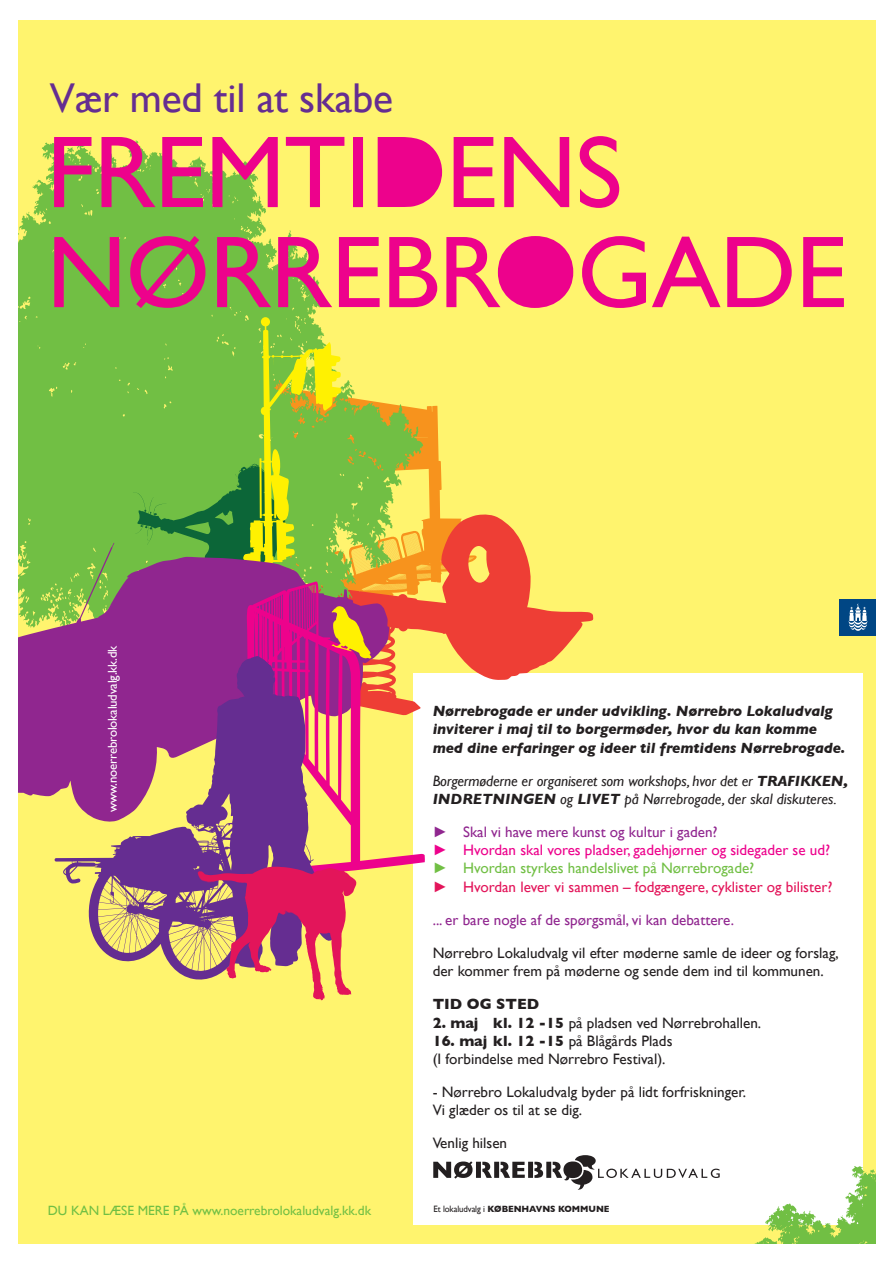
<style>
.page{position:relative;width:893px;height:1263px;background:#fff}
.page>*{position:absolute;margin:0;border:0;box-sizing:border-box;transform-origin:0 0}
.t1{font:41.7px "Gill Sans";letter-spacing:-.005em;color:#652d91}
.t2{font:15.15px/18.1px "Gill Sans";color:#231f20}
.t3{font:15.15px/18.1px "Gill Sans";color:#e3155a}
.t4{font:italic 700 15.15px/18.1px "Gill Sans";letter-spacing:-.01em;color:#231f20}
.t5{font:italic 15.15px/18.1px "Gill Sans";letter-spacing:-.01em;color:#231f20}
.t6{font:15.15px "Gill Sans";color:#90268f}
.t7{font:700 15.15px "Gill Sans";color:#231f20}
.t8{font:13.5px "Gill Sans";color:#71bf44}
.t9{font:12.75px "Gill Sans";letter-spacing:-.01em;color:#fff}
.t10{font:700 9.3px "Gill Sans";letter-spacing:-.01em;color:#231f20;scale:.95 1}
.s1{font-weight:700}
.s2{font-family:"Arial";color:#90268f}
.s3{color:#90268f}
.s4{font-family:"Arial";color:#ed028c}
.s5{color:#ed028c}
.s6{font-family:"Arial";color:#71bf44}
.s7{color:#71bf44}
.s8{font-family:"Arial"}
.s9{font-weight:400}
</style>
<div class="page">
<div style="left:18px;top:20px;width:858px;height:1223px;background:#fff46e"></div>
<div style="left:413px;top:673px;width:450px;height:552px;background:#fff"></div>
<div style="left:476px;top:1162px;width:5px;height:16px;background:#231f20"></div>
<svg style="left:482px;top:1162px;width:10px;height:16px"></svg>
<div style="left:494px;top:1162px;width:5px;height:16px;background:#231f20"></div>
<svg style="left:501px;top:1162px;width:24px;height:16px"></svg>
<div style="left:528px;top:1162px;width:5px;height:16px;background:#231f20"></div>
<svg style="left:534px;top:1162px;width:9px;height:16px"></svg>
<div style="left:546px;top:1162px;width:5px;height:16px;background:#231f20"></div>
<svg style="left:433px;top:1161px;width:40px;height:17px"></svg>
<svg style="left:553px;top:1155px;width:323px;height:88px"></svg>
<svg style="left:424px;top:405px;width:18px;height:90px;fill:#f7931d"></svg>
<svg style="left:424px;top:495px;width:169px;height:185px"></svg>
<svg style="left:18px;top:142px;width:406px;height:439px;fill:#71bf44"></svg>
<svg style="left:18px;top:543px;width:371px;height:254px;background:#8d746c"></svg>
<svg style="left:335px;top:581px;width:90px;height:290px"></svg>
<svg style="left:55px;top:656px;width:280px;height:324px"></svg>
<svg style="left:133px;top:317px;width:238px;height:369px;background:#8c8f55"></svg>
<svg style="left:197px;top:866px;width:159px;height:135px"></svg>
<svg style="left:54px;top:236px;width:790px;height:72px"></svg>
<svg style="left:54px;top:136px;width:565px;height:72px"></svg>
<div style="left:840px;top:599px;width:36px;height:36px;background:#004684"></div>
<svg style="left:849px;top:604px;width:18px;height:27px"></svg>
<h1 class="t1" style="left:50px;top:81px;width:345px">Vær med til at skabe</h1>
<p class="t9" style="left:107px;top:812px;width:168px;rotate:-90deg">www.noerrebrolokaludvalg.kk.dk</p>
<p class="t8" style="left:48px;top:1204px;width:325px">DU KAN LÆSE MERE PÅ www.noerrebrolokaludvalg.kk.dk</p>
<p class="t4" style="left:433px;top:703px;width:414px">Nørrebrogade er under udvikling. Nørrebro Lokaludvalg inviterer i maj til to borgermøder, hvor du kan komme med dine erfaringer og ideer til fremtidens Nørrebrogade.</p>
<p class="t5" style="left:433px;top:773px;width:417px">Borgermøderne er organiseret som workshops, hvor det er <span class="s1">TRAFIKKEN,<br>INDRETNINGEN</span> og <span class="s1">LIVET</span> på Nørrebrogade, der skal diskuteres.</p>
<p class="t3" style="left:433px;top:824px;width:401px"><span class="s2">►</span> <span class="s3">Skal vi have mere kunst og kultur i gaden?<br></span><span class="s4">►</span> <span class="s5">Hvordan skal vores pladser, gadehjørner og sidegader se ud? </span><span class="s6">►</span> <span class="s7">Hvordan styrkes handelslivet på Nørrebrogade?<br></span><span class="s8">►</span> Hvordan lever vi sammen – fodgængere, cyklister og bilister?</p>
<p class="t6" style="left:433px;top:913px;width:303px">... er bare nogle af de spørgsmål, vi kan debattere.</p>
<p class="t2" style="left:433px;top:945px;width:408px">Nørrebro Lokaludvalg vil efter møderne samle de ideer og forslag, der kommer frem på møderne og sende dem ind til kommunen.</p>
<p class="t7" style="left:433px;top:998px;width:108px">TID OG STED</p>
<p class="t2" style="left:433px;top:1014px;width:330px"><span class="s1">2. maj kl. 12 -15</span> på pladsen ved Nørrebrohallen.</p>
<p class="t2" style="left:433px;top:1032px;width:241px"><span class="s1">16. maj kl. 12 -15</span> på Blågårds Plads (I forbindelse med Nørrebro Festival).</p>
<p class="t2" style="left:433px;top:1084px;width:315px">- Nørrebro Lokaludvalg byder på lidt forfriskninger.<br>Vi glæder os til at se dig.</p>
<p class="t2" style="left:433px;top:1135px;width:76px">Venlig hilsen</p>
<p class="t10" style="left:434px;top:1205px;width:187px"><span class="s9">Et lokaludvalg i</span> KØBENHAVNS KOMMUNE</p>
</div>
